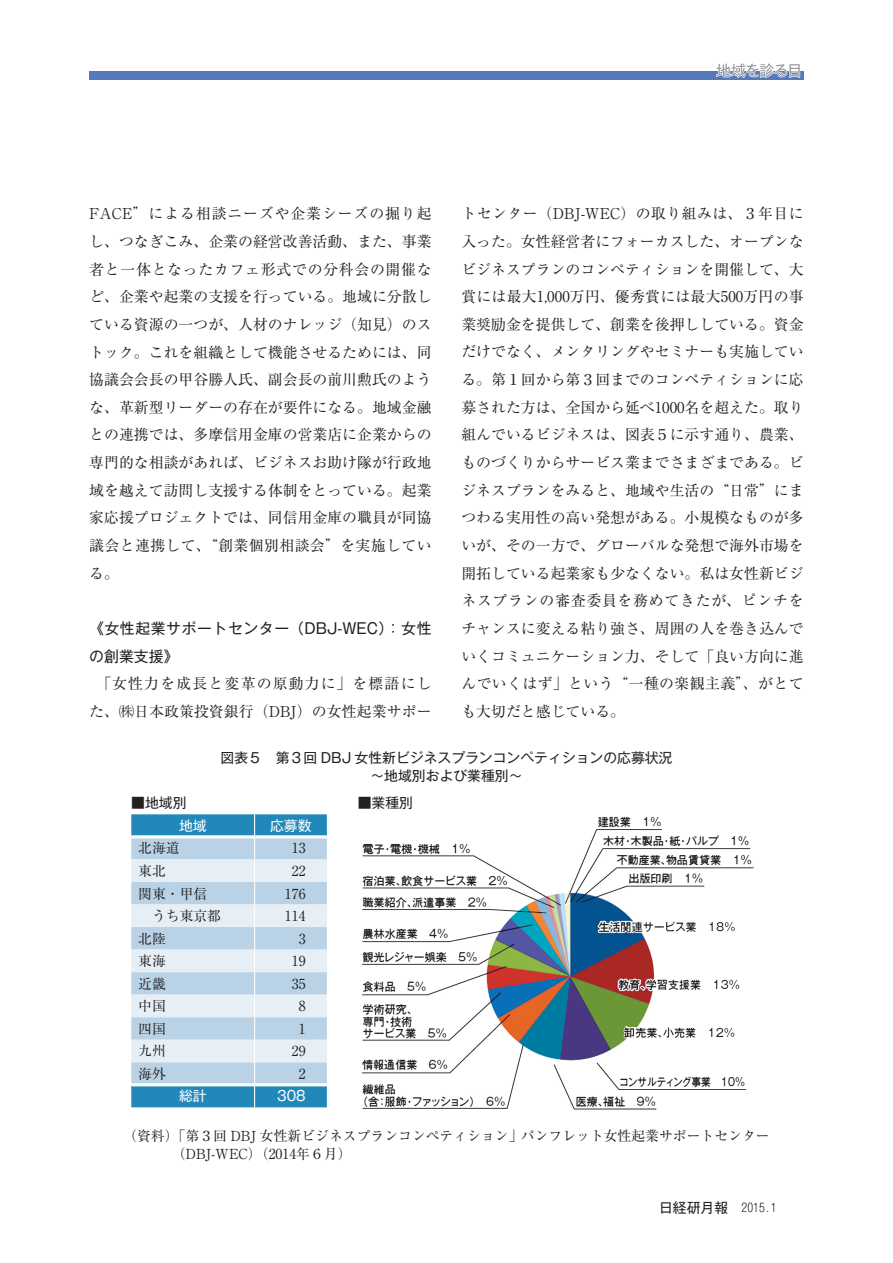
<style>
.page{position:relative;width:893px;height:1263px;background:#fff}
.page>*{position:absolute;margin:0;border:0;box-sizing:border-box;transform-origin:0 0}
.t1{font:14.85px/27.6px "Ryumin Pr 6";letter-spacing:.005em;color:#231f20;text-align:justify}
.t2{font:14.85px/27.6px "Ryumin Pr 6";letter-spacing:.08em;color:#231f20}
.t3{font:14.85px/27.6px "Gothic MB101 Pr 6";letter-spacing:.04em;color:#231f20}
.t4{font:13.8px/18.1px "Ryumin Pr 6";color:#231f20}
.t5{font:13.8px/18.1px "Gothic MB101 Pr 6";color:#231f20;text-align:center}
.t6{font:13.8px "Gothic MB101 Pr 6";color:#fff}
.t7{font:300 11.7px "Gothic MB101 Pr 6";color:#231f20}
.s1{font-family:"Ryumin Std Regular KO"}
.s2{font-weight:400;font-size:13.8px}
</style>
<div class="page">
<svg style="left:131px;top:814px;width:196px;height:293px;background:#b8d4e6"></svg>
<img style="left:362px;top:816px;width:392px;height:294px">
<div style="left:89px;top:71px;width:715px;height:8px;background:#5679bd"></div>
<svg style="left:715px;top:63px;width:86px;height:17px"></svg>
<p class="t1" style="left:89px;top:199px;width:344px">FACE<span class="s1">”</span>による相談ニーズや企業シーズの掘り起し、つなぎこみ、企業の経営改善活動、また、事業者と一体となったカフェ形式での分科会の開催など、企業や起業の支援を行っている。地域に分散している資源の一つが、人材のナレッジ（知見）のストック。これを組織として機能させるためには、同協議会会長の甲谷勝人氏、副会長の前川勲氏のような、革新型リーダーの存在が要件になる。地域金融との連携では、多摩信用金庫の営業店に企業からの専門的な相談があれば、ビジネスお助け隊が行政地域を越えて訪問し支援する体制をとっている。起業家応援プロジェクトでは、同信用金庫の職員が同協議会と連携して、<span class="s1">“</span>創業個別相談会<span class="s1">”</span>を実施している。</p>
<p class="t3" style="left:89px;top:613px;width:344px">《女性起業サポートセンター（DBJ-WEC）：女性の創業支援》</p>
<p class="t2" style="left:89px;top:669px;width:344px">　「女性力を成長と変革の原動力に」を標語にした、㈱日本政策投資銀行（DBJ）の女性起業サポー</p>
<p class="t1" style="left:461px;top:199px;width:344px">トセンター（DBJ-WEC）の取り組みは、３年目に入った。女性経営者にフォーカスした、オープンなビジネスプランのコンペティションを開催して、大賞には最大1,000万円、優秀賞には最大500万円の事業奨励金を提供して、創業を後押ししている。資金だけでなく、メンタリングやセミナーも実施している。第１回から第３回までのコンペティションに応募された方は、全国から延べ1000名を超えた。取り組んでいるビジネスは、図表５に示す通り、農業、ものづくりからサービス業までさまざまである。ビジネスプランをみると、地域や生活の<span class="s1">“</span>日常<span class="s1">”</span>にまつわる実用性の高い発想がある。小規模なものが多いが、その一方で、グローバルな発想で海外市場を開拓している起業家も少なくない。私は女性新ビジネスプランの審査委員を務めてきたが、ピンチをチャンスに変える粘り強さ、周囲の人を巻き込んでいくコミュニケーション力、そして「良い方向に進んでいくはず」という<span class="s1">“</span>一種の楽観主義<span class="s1">”</span>、がとても大切だと感じている。</p>
<p class="t5" style="left:220px;top:747px;width:453px">図表５　第３回 DBJ 女性新ビジネスプランコンペティションの応募状況～地域別および業種別～</p>
<p class="t5" style="left:131px;top:793px;width:57px">■地域別</p>
<p class="t5" style="left:358px;top:793px;width:57px">■業種別</p>
<p class="t6" style="left:179px;top:814px;width:29px">地域</p>
<p class="t6" style="left:270px;top:814px;width:43px">応募数</p>
<p class="t4" style="left:138px;top:838px;width:43px">北海道</p>
<p class="t4" style="left:292px;top:838px;width:15px">13</p>
<p class="t4" style="left:138px;top:861px;width:29px">東北</p>
<p class="t4" style="left:292px;top:861px;width:15px">22</p>
<p class="t4" style="left:138px;top:883px;width:71px">関東・甲信</p>
<p class="t4" style="left:285px;top:883px;width:22px">176</p>
<p class="t4" style="left:138px;top:906px;width:84px">　うち東京都</p>
<p class="t4" style="left:285px;top:906px;width:22px">114</p>
<p class="t4" style="left:138px;top:928px;width:29px">北陸</p>
<p class="t4" style="left:299px;top:928px;width:8px">3</p>
<p class="t4" style="left:138px;top:951px;width:29px">東海</p>
<p class="t4" style="left:292px;top:951px;width:15px">19</p>
<p class="t4" style="left:138px;top:974px;width:29px">近畿</p>
<p class="t4" style="left:292px;top:974px;width:15px">35</p>
<p class="t4" style="left:138px;top:996px;width:29px">中国</p>
<p class="t4" style="left:299px;top:996px;width:8px">8</p>
<p class="t4" style="left:138px;top:1019px;width:29px">四国</p>
<p class="t4" style="left:299px;top:1019px;width:8px">1</p>
<p class="t4" style="left:138px;top:1041px;width:29px">九州</p>
<p class="t4" style="left:292px;top:1041px;width:15px">29</p>
<p class="t4" style="left:138px;top:1064px;width:29px">海外</p>
<p class="t4" style="left:299px;top:1064px;width:8px">2</p>
<p class="t6" style="left:179px;top:1085px;width:29px">総計</p>
<p class="t6" style="left:277px;top:1085px;width:30px">308</p>
<p class="t4" style="left:172px;top:1126px;width:599px;text-indent:-48px">（資料）「第３回 DBJ 女性新ビジネスプランコンペティション」パンフレット女性起業サポートセンター（DBJ-WEC）（2014年６月）</p>
<p class="t7" style="left:659px;top:1198px;width:119px"><span class="s2">日経研月報</span> 2015.1</p>
</div>
